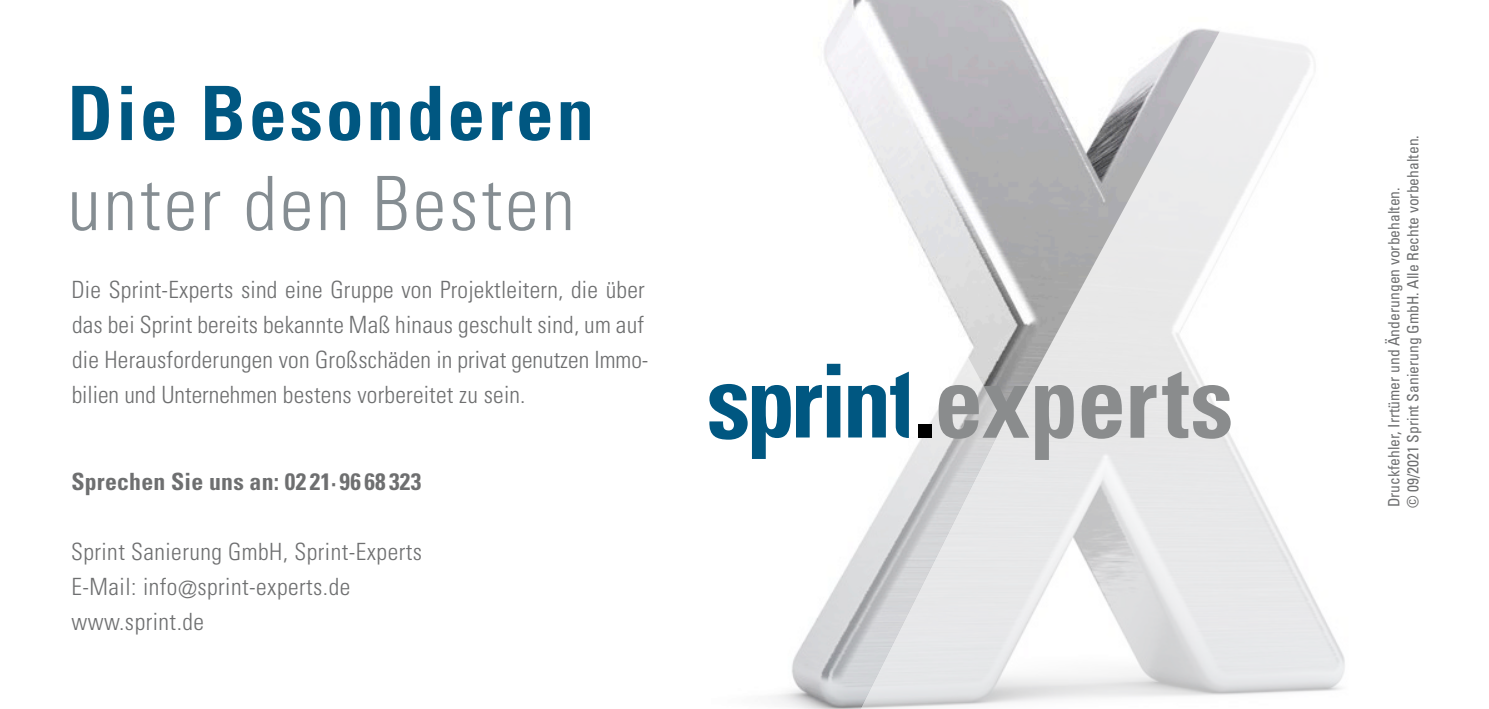
<style>
.page{position:relative;width:1489px;height:709px;background:#fff}
.page>*{position:absolute;margin:0;border:0;box-sizing:border-box;transform-origin:0 0}
.t1{font:300 condensed 75px/90px "Univers";letter-spacing:.04em;color:#858d92}
.Copy_9_5pt{font:300 condensed 23.75px/35px "Univers";letter-spacing:.01em;color:#6e6f70}
.t2{font:700 condensed 23.75px "Univers";letter-spacing:.01em;color:#6e6f70}
.t3{font:condensed 15.5px "Univers";color:#6e6f70}
.s1{font-weight:700;color:#005781}
</style>
<div class="page">
<svg style="left:774px;top:82px;width:66px;height:627px"></svg>
<svg style="left:840px;top:0;width:505px;height:709px"></svg>
<svg style="left:938px;top:371px;width:292px;height:89px;background:#c2c2c3"></svg>
<svg style="left:709px;top:364px;width:199px;height:95px"></svg>
<div style="left:918px;top:424px;width:13px;height:13px;background:#000"></div>
<p class="t1" style="left:67px;top:68px;width:528px"><span class="s1">Die Besonderen </span>unter den Besten</p>
<p class="Copy_9_5pt" style="left:71px;top:271px;width:578px">Die Sprint-Experts sind eine Gruppe von Projektleitern, die über das bei Sprint bereits bekannte Maß hinaus geschult sind, um auf die Herausforderungen von Großschäden in privat genutzen Immo&shy;bilien und Unternehmen bestens vorbereitet zu sein.</p>
<p class="t2" style="left:71px;top:467px;width:351px">Sprechen Sie uns an: 02 21· 96 68 323</p>
<p class="Copy_9_5pt" style="left:71px;top:534px;width:352px">Sprint Sanierung GmbH, Sprint-Experts</p>
<p class="Copy_9_5pt" style="left:71px;top:569px;width:280px">E-Mail: info@sprint-experts.de</p>
<p class="Copy_9_5pt" style="left:71px;top:604px;width:134px">www.sprint.de</p>
<p class="t3" style="left:1402px;top:508px;width:374px;rotate:-90deg">© 09/2021 Sprint Sanierung GmbH. Alle Rechte vorbehalten.</p>
<p class="t3" style="left:1384px;top:507px;width:322px;rotate:-90deg">Druckfehler, Irrtümer und Änderungen vorbehalten.</p>
</div>
